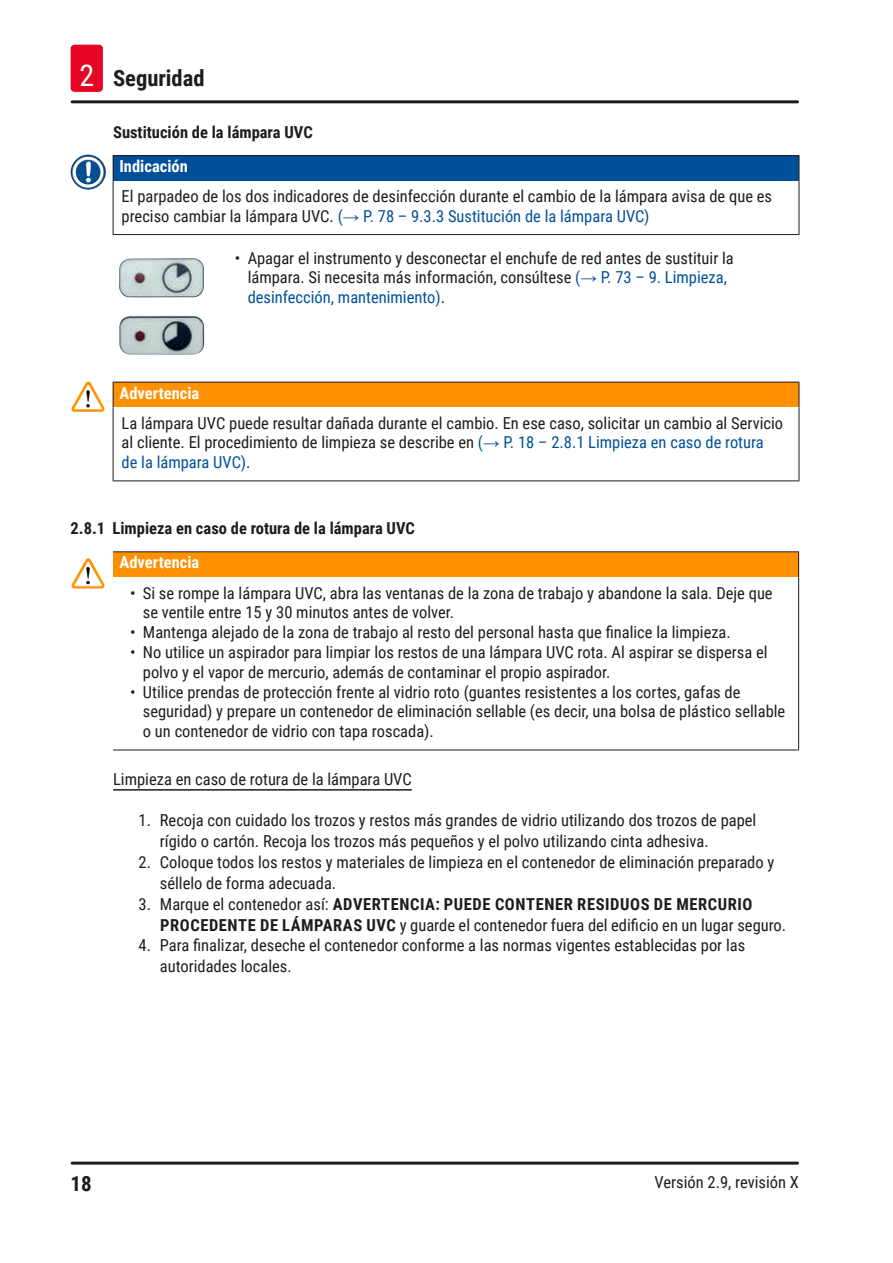
<style>
.page{position:relative;width:893px;height:1263px;background:#fff}
.page>*{position:absolute;margin:0;border:0;box-sizing:border-box;transform-origin:0 0}
.t1{font:700 22.5px "Roboto Condensed";color:#1d1d1b}
.t2{font:700 21px "Roboto Condensed";color:#1d1d1b}
.Source_of_danger{font:16.5px/19.8px "Roboto Condensed";color:#1d1d1b}
.Subheading{font:700 16.5px "Roboto Condensed";color:#1d1d1b}
.I_Topic{font:16.5px "Roboto Condensed";color:#1d1d1b}
.Signalword__no_use_a{font:700 16.5px "Roboto Condensed";color:#fff}
.s1{font-weight:400;font-size:30px;color:#fff}
.s2{color:#005099}
.s3{font-family:"Arial";color:#005099}
.s4{font-weight:700}
</style>
<div class="page">
<hr style="left:72px;top:1161px;width:725px;height:3px;background:#1d1d1b">
<hr style="left:72px;top:100px;width:725px;height:3px;background:#1d1d1b">
<div style="left:71px;top:45px;width:32px;height:47px;background:#e40522;border-radius:4px"></div>
<hr style="left:113px;top:789px;width:299px;height:2px;background:#1d1d1b">
<div style="left:113px;top:156px;width:686px;height:25px;background:#005099"></div>
<hr style="left:113px;top:181px;width:1px;height:53px;background:#1d1d1b">
<hr style="left:799px;top:181px;width:1px;height:53px;background:#1d1d1b">
<hr style="left:113px;top:234px;width:686px;height:1px;background:#1d1d1b">
<hr style="left:113px;top:155px;width:686px;height:1px;background:#1d1d1b">
<svg style="left:113px;top:156px;width:1px;height:25px"></svg>
<svg style="left:799px;top:156px;width:1px;height:25px"></svg>
<img style="left:71px;top:154px;width:26px;height:36px">
<img style="left:119px;top:258px;width:85px;height:96px">
<div style="left:113px;top:382px;width:686px;height:26px;background:#ff9000"></div>
<hr style="left:113px;top:408px;width:1px;height:72px;background:#1d1d1b">
<hr style="left:799px;top:408px;width:1px;height:72px;background:#1d1d1b">
<hr style="left:113px;top:480px;width:686px;height:1px;background:#1d1d1b">
<hr style="left:113px;top:382px;width:686px;height:1px;background:#1d1d1b">
<svg style="left:113px;top:382px;width:1px;height:26px"></svg>
<svg style="left:799px;top:382px;width:1px;height:26px"></svg>
<img style="left:74px;top:382px;width:14px;height:22px">
<div style="left:113px;top:552px;width:686px;height:26px;background:#ff9000"></div>
<hr style="left:798px;top:578px;width:1px;height:172px;background:#1d1d1b">
<hr style="left:113px;top:750px;width:686px;height:1px;background:#1d1d1b">
<hr style="left:113px;top:551px;width:686px;height:1px;background:#1d1d1b">
<svg style="left:798px;top:552px;width:1px;height:26px"></svg>
<img style="left:74px;top:558px;width:14px;height:23px">
<h1 class="t1" style="left:79px;top:63px;width:127px"><span class="s1">2</span> Seguridad</h1>
<p class="Subheading" style="left:113px;top:121px;width:201px">Sustitución de la lámpara UVC</p>
<p class="Signalword__no_use_a" style="left:119px;top:155px;width:70px">Indicación</p>
<p class="Source_of_danger" style="left:122px;top:186px;width:652px">El parpadeo de los dos indicadores de desinfección durante el cambio de la lámpara avisa de que es preciso cambiar la lámpara UVC. <span class="s2">(</span><span class="s3">→</span> <span class="s2">P. 78 – 9.3.3 Sustitución de la lámpara UVC)</span></p>
<p class="Source_of_danger" style="left:248px;top:247px;width:488px;text-indent:-13px">• Apagar el instrumento y desconectar el enchufe de red antes de sustituir la lámpara. Si necesita más información, consúltese <span class="s2">(</span><span class="s3">→</span> <span class="s2">P. 73 – 9. Limpieza, desinfección, mantenimiento)</span>.</p>
<p class="Signalword__no_use_a" style="left:119px;top:381px;width:81px">Advertencia</p>
<p class="Source_of_danger" style="left:122px;top:412px;width:663px">La lámpara UVC puede resultar dañada durante el cambio. En ese caso, solicitar un cambio al Servicio al cliente. El procedimiento de limpieza se describe en <span class="s2">(</span><span class="s3">→</span> <span class="s2">P. 18 – 2.8.1 Limpieza en caso de rotura de la lámpara UVC)</span>.</p>
<p class="Subheading" style="left:71px;top:517px;width:346px">2.8.1 Limpieza en caso de rotura de la lámpara UVC</p>
<p class="Signalword__no_use_a" style="left:119px;top:551px;width:81px">Advertencia</p>
<p class="Source_of_danger" style="left:143px;top:582px;width:631px;text-indent:-13px">• Si se rompe la lámpara UVC, abra las ventanas de la zona de trabajo y abandone la sala. Deje que se ventile entre 15 y 30 minutos antes de volver.</p>
<p class="Source_of_danger" style="left:130px;top:622px;width:602px">• Mantenga alejado de la zona de trabajo al resto del personal hasta que finalice la limpieza.</p>
<p class="Source_of_danger" style="left:143px;top:642px;width:626px;text-indent:-13px">• No utilice un aspirador para limpiar los restos de una lámpara UVC rota. Al aspirar se dispersa el polvo y el vapor de mercurio, además de contaminar el propio aspirador.</p>
<p class="Source_of_danger" style="left:143px;top:681px;width:644px;text-indent:-13px">• Utilice prendas de protección frente al vidrio roto (guantes resistentes a los cortes, gafas de seguridad) y prepare un contenedor de eliminación sellable (es decir, una bolsa de plástico sellable o un contenedor de vidrio con tapa roscada).</p>
<p class="I_Topic" style="left:113px;top:767px;width:300px">Limpieza en caso de rotura de la lámpara UVC</p>
<p class="Source_of_danger" style="left:160px;top:809px;width:598px;line-height:20.9px;text-indent:-21px">1. Recoja con cuidado los trozos y restos más grandes de vidrio utilizando dos trozos de papel rígido o cartón. Recoja los trozos más pequeños y el polvo utilizando cinta adhesiva.</p>
<p class="Source_of_danger" style="left:160px;top:851px;width:616px;line-height:20.9px;text-indent:-21px">2. Coloque todos los restos y materiales de limpieza en el contenedor de eliminación preparado y séllelo de forma adecuada.</p>
<p class="Source_of_danger" style="left:160px;top:893px;width:628px;line-height:20.9px;text-indent:-22px">3. Marque el contenedor así: <span class="s4">ADVERTENCIA: PUEDE CONTENER RESIDUOS DE MERCURIO<br>PROCEDENTE DE LÁMPARAS UVC</span> y guarde el contenedor fuera del edificio en un lugar seguro.</p>
<p class="Source_of_danger" style="left:160px;top:934px;width:587px;line-height:20.9px;text-indent:-21px">4. Para finalizar, deseche el contenedor conforme a las normas vigentes establecidas por las autoridades locales.</p>
<p class="t2" style="left:71px;top:1169px;width:23px">18</p>
<p class="Source_of_danger" style="left:655px;top:1171px;width:146px">Versión 2.9, revisión X</p>
</div>
